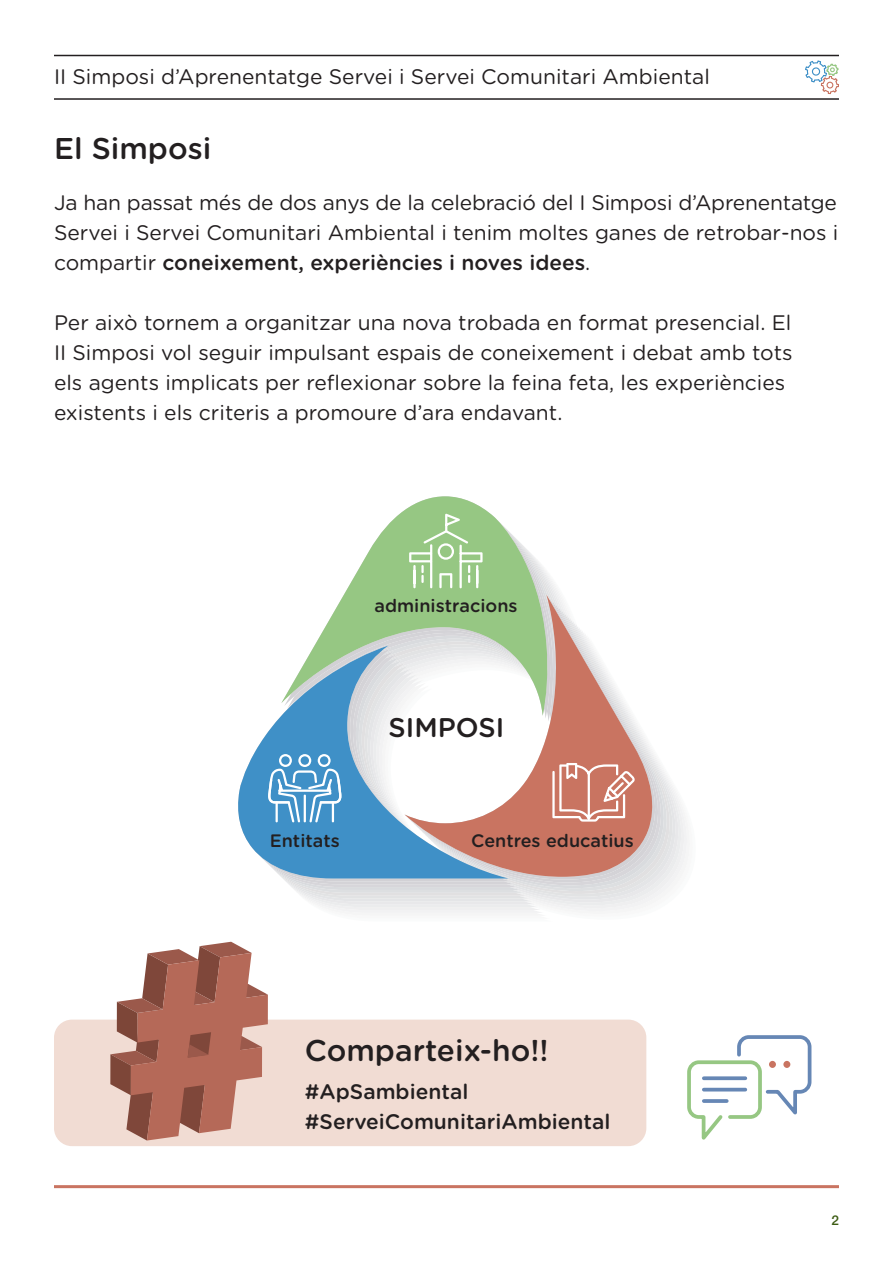
<style>
.page{position:relative;width:893px;height:1263px;background:#fff}
.page>*{position:absolute;margin:0;border:0;box-sizing:border-box;transform-origin:0 0}
.Titol{font:500 30px "Gotham Rounded";color:#231f20}
.Titol-2{font:500 27px "Gotham Rounded";color:#231f20}
.Texto_GOT{font:21px/30px "Gotham Rounded";color:#231f20;text-align:justify}
.Texto_GOT-2{font:500 21px "Gotham Rounded";color:#231f20}
.Titol-3{font:500 21px "Gotham Rounded";color:#231f20}
.t1{font:500 18px "Gotham Rounded";color:#231f20}
.t2{font:500 13.5px "Helvetica Neue LT Std";color:#3d5c13}
.s1{font-weight:500}
</style>
<div class="page">
<hr style="left:54px;top:1185px;width:785px;height:3px;background:#c97461">
<hr style="left:54px;top:55px;width:785px;height:1px;background:#231f20">
<hr style="left:54px;top:98px;width:785px;height:2px;background:#231f20">
<svg style="left:805px;top:60px;width:34px;height:34px"></svg>
<svg style="left:428px;top:796px;width:252px;height:104px;background:#e3e4e5"></svg>
<svg style="left:407px;top:761px;width:253px;height:119px"></svg>
<svg style="left:315px;top:496px;width:176px;height:149px"></svg>
<svg style="left:238px;top:645px;width:270px;height:233px;fill:#3f90c7"></svg>
<svg style="left:404px;top:632px;width:253px;height:245px"></svg>
<svg style="left:379px;top:514px;width:202px;height:174px"></svg>
<svg style="left:552px;top:763px;width:83px;height:59px"></svg>
<svg style="left:268px;top:754px;width:73px;height:68px"></svg>
<div style="left:54px;top:1019px;width:592px;height:127px;background:#f1dcd3;border-radius:18px"></div>
<svg style="left:110px;top:942px;width:158px;height:198px"></svg>
<svg style="left:687px;top:1035px;width:125px;height:105px"></svg>
<div style="left:783px;top:1061px;width:7px;height:7px;border:4px solid #c97461;border-radius:50%"></div>
<p class="Texto_GOT" style="left:54px;top:61px;width:657px">II Simposi d’Aprenentatge Servei i Servei Comunitari Ambiental</p>
<p class="Titol" style="left:54px;top:127px;width:159px">El Simposi</p>
<p class="Texto_GOT" style="left:54px;top:187px;width:786px">Ja han passat més de dos anys de la celebració del I Simposi d’Aprenentatge Servei i Servei Comunitari Ambiental i tenim moltes ganes de retrobar-nos i compartir <span class="s1">coneixement, experiències i noves idees</span>.</p>
<p class="Texto_GOT" style="left:54px;top:307px;width:740px;text-align:left">Per això tornem a organitzar una nova trobada en format presencial. El II Simposi vol seguir impulsant espais de coneixement i debat amb tots els agents implicats per reflexionar sobre la feina feta, les experiències existents i els criteris a promoure d’ara endavant.</p>
<p class="t1" style="left:374px;top:593px;width:145px">administracions</p>
<p class="Titol-2" style="left:388px;top:708px;width:117px">SIMPOSI</p>
<p class="t1" style="left:270px;top:828px;width:72px">Entitats</p>
<p class="t1" style="left:471px;top:828px;width:164px">Centres educatius</p>
<p class="Titol" style="left:305px;top:1028px;width:245px">Comparteix-ho!!</p>
<p class="Titol-3" style="left:305px;top:1077px;width:165px">#ApSambiental</p>
<p class="Texto_GOT-2" style="left:305px;top:1107px;width:307px">#ServeiComunitariAmbiental</p>
<p class="t2" style="left:831px;top:1212px;width:9px">2</p>
</div>
